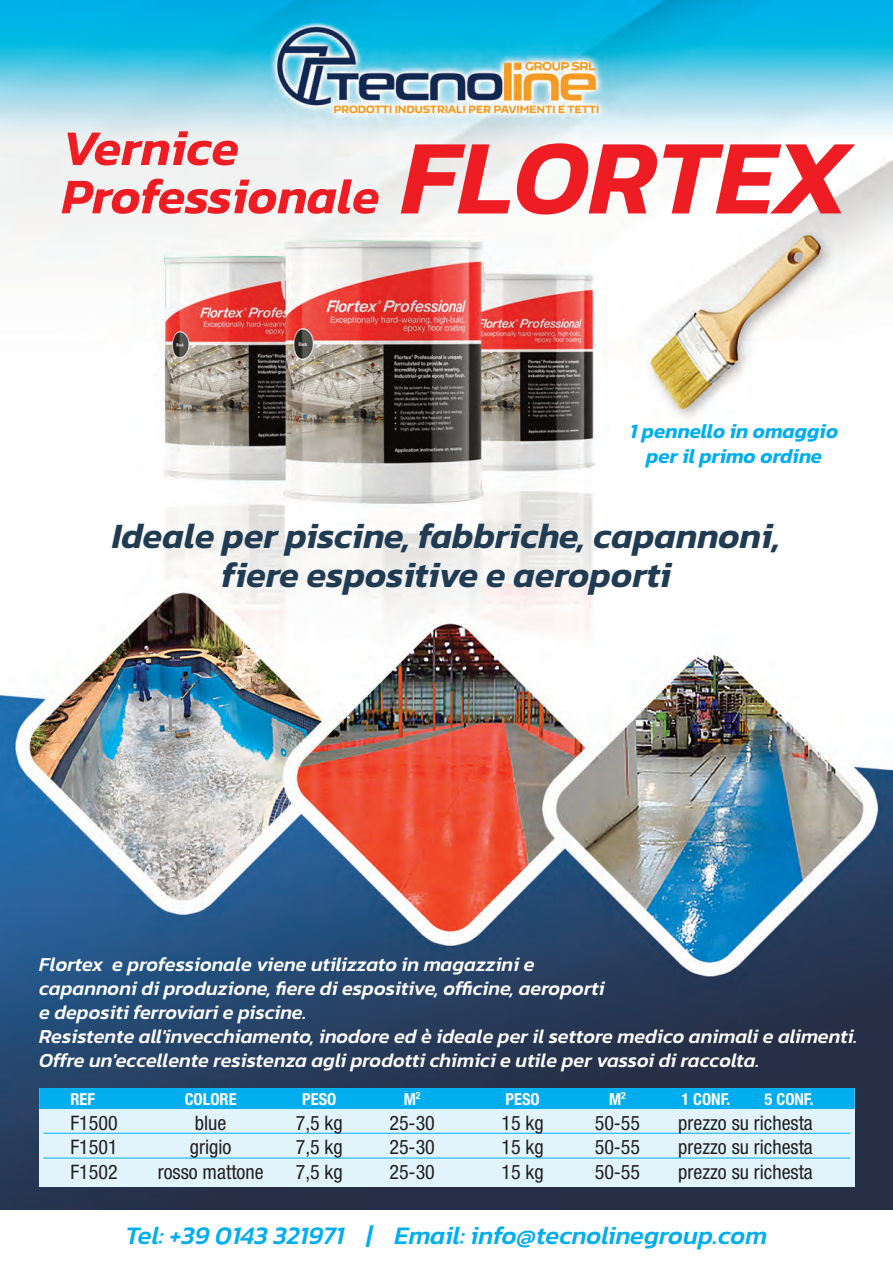
<style>
.page{position:relative;width:893px;height:1263px;background:#fff}
.page>*{position:absolute;margin:0;border:0;box-sizing:border-box;transform-origin:0 0}
.t1{font:italic 600 50.25px/48.3px "Kanit";color:#ee1d23}
.t2{font:italic 600 36px/38.7px "Kanit";color:#213b52;text-align:center}
.t3{font:italic 500 25.5px "Kanit";color:#00aeef}
.t4{font:italic 600 20.55px/24.8px "Kanit";color:#00aeef;text-align:center}
.t5{font:italic 500 19.95px/24px "Kanit";color:#fff}
.t6{font:condensed 19.95px "Helvetica Neue";color:#231f20}
.t7{font:700 condensed 16.5px "Helvetica Neue";color:#fff}
.s1{font-size:107.25px}
</style>
<div class="page">
<img style="left:0;top:0;width:893px;height:1210px">
<div style="left:39px;top:1088px;width:816px;height:98px;background:#e1f4fc"></div>
<div style="left:39px;top:1088px;width:816px;height:21px;background:#00aeef"></div>
<hr style="left:43px;top:1133px;width:807px;height:1px;background:#00aeef">
<hr style="left:43px;top:1158px;width:807px;height:1px;background:#00aeef">
<h1 class="t1" style="left:62px;top:122px;width:790px">Vernice<br>Professionale <span class="s1">FLORTEX</span></h1>
<p class="t4" style="left:630px;top:418px;width:210px">1 pennello in omaggio per il primo ordine</p>
<h2 class="t2" style="left:112px;top:516px;width:670px">Ideale per piscine, fabbriche, capannoni, fiere espositive e aeroporti</h2>
<p class="t5" style="left:39px;top:952px;width:820px">Flortex e professionale viene utilizzato in magazzini e<br>capannoni di produzione, fiere di espositive, officine, aeroporti<br>e depositi ferroviari e piscine.<br>Resistente all'invecchiamento, inodore ed è ideale per il settore medico animali e alimenti.<br>Offre un'eccellente resistenza agli prodotti chimici e utile per vassoi di raccolta.</p>
<p class="t7" style="left:70px;top:1093px;width:26px">REF</p>
<p class="t7" style="left:185px;top:1093px;width:53px">COLORE</p>
<p class="t7" style="left:302px;top:1093px;width:36px">PESO</p>
<p class="t7" style="left:404px;top:1093px;width:18px">M<sup>2</sup></p>
<p class="t7" style="left:506px;top:1093px;width:36px">PESO</p>
<p class="t7" style="left:609px;top:1093px;width:18px">M<sup>2</sup></p>
<p class="t7" style="left:681px;top:1093px;width:51px">1 CONF.</p>
<p class="t7" style="left:765px;top:1093px;width:51px">5 CONF.</p>
<p class="t6" style="left:70px;top:1115px;width:49px">F1500</p>
<p class="t6" style="left:195px;top:1115px;width:33px">blue</p>
<p class="t6" style="left:296px;top:1115px;width:48px">7,5 kg</p>
<p class="t6" style="left:389px;top:1115px;width:47px">25-30</p>
<p class="t6" style="left:502px;top:1115px;width:44px">15 kg</p>
<p class="t6" style="left:595px;top:1115px;width:47px">50-55</p>
<p class="t6" style="left:678px;top:1115px;width:136px">prezzo su richesta</p>
<p class="t6" style="left:70px;top:1140px;width:49px">F1501</p>
<p class="t6" style="left:190px;top:1140px;width:43px">grigio</p>
<p class="t6" style="left:296px;top:1140px;width:48px">7,5 kg</p>
<p class="t6" style="left:389px;top:1140px;width:47px">25-30</p>
<p class="t6" style="left:502px;top:1140px;width:44px">15 kg</p>
<p class="t6" style="left:595px;top:1140px;width:47px">50-55</p>
<p class="t6" style="left:678px;top:1140px;width:136px">prezzo su richesta</p>
<p class="t6" style="left:70px;top:1165px;width:49px">F1502</p>
<p class="t6" style="left:158px;top:1165px;width:107px">rosso mattone</p>
<p class="t6" style="left:296px;top:1165px;width:48px">7,5 kg</p>
<p class="t6" style="left:389px;top:1165px;width:47px">25-30</p>
<p class="t6" style="left:502px;top:1165px;width:44px">15 kg</p>
<p class="t6" style="left:595px;top:1165px;width:47px">50-55</p>
<p class="t6" style="left:678px;top:1165px;width:136px">prezzo su richesta</p>
<p class="t3" style="left:126px;top:1216px;width:643px">Tel: +39 0143 321971 | Email: info@tecnolinegroup.com</p>
</div>
